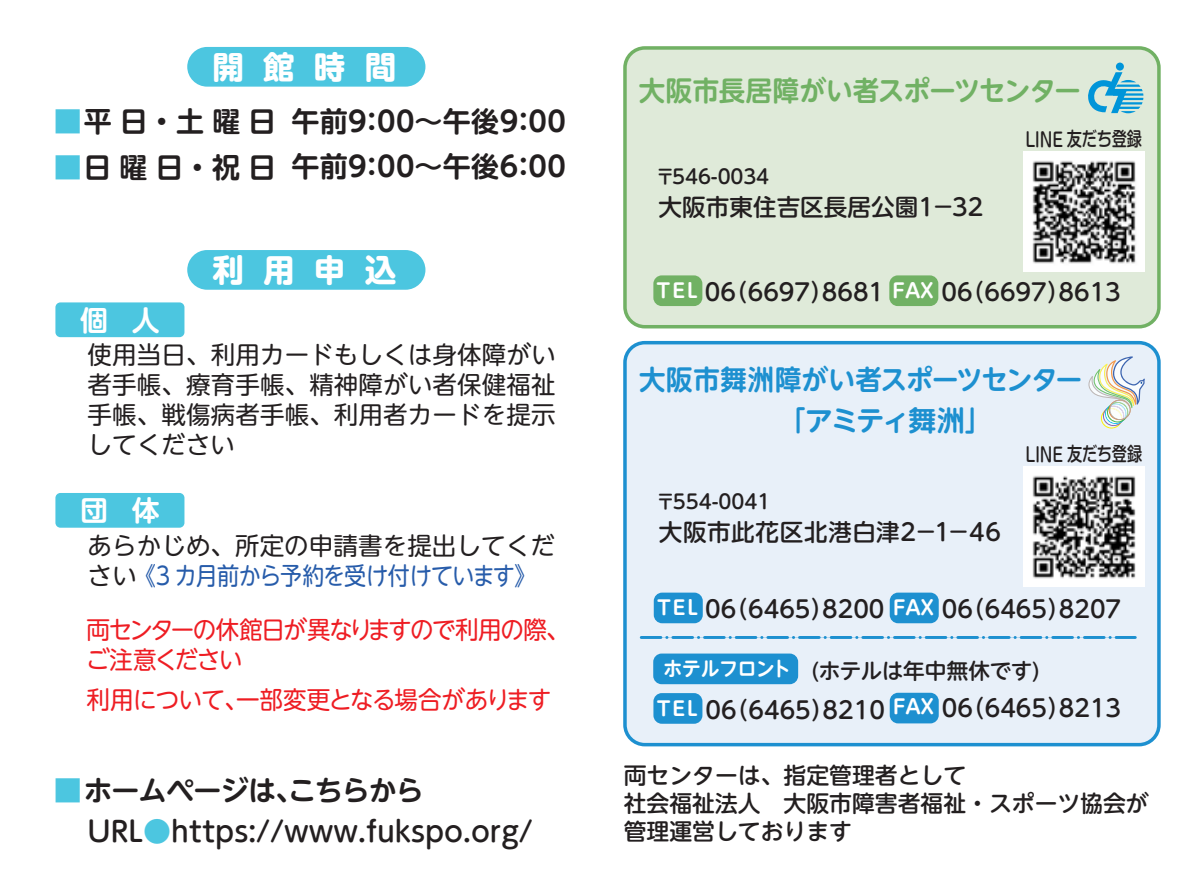
<style>
.page{position:relative;width:1191px;height:893px;background:#fff}
.page>*{position:absolute;margin:0;border:0;box-sizing:border-box;transform-origin:0 0}
.t1{font:700 31.5px "UD Shin M Go Pro";letter-spacing:.61em;color:#fff}
.t2{font:700 28px/45.5px "UD Shin M Go Pro De";letter-spacing:.015em;color:#231f20}
.t3{font:500 28px "UD Shin M Go Pro";color:#231f20}
.t4{font:700 28px "UD Shin M Go Pro De";letter-spacing:-.03em;color:#231f20}
.t5{font:700 28px "UD Shin M Go Pro De";letter-spacing:-.075em;color:#1d90d0}
.t6{font:700 28px "UD Shin M Go Pro De";color:#fff}
.t7{font:700 27.65px "UD Shin M Go Pro De";letter-spacing:-.01em;color:#1d90d0;scale:.96 1}
.t8{font:700 27.65px "UD Shin M Go Pro De";letter-spacing:-.015em;color:#71b164;scale:.96 1}
.t9{font:24.5px/29.8px "UD Shin M Go Pro";letter-spacing:.005em;color:#231f20;text-align:justify}
.t10{font:24.5px/29.8px "UD Shin M Go Pro";letter-spacing:-.045em;color:#ee1d23;scale:.96 1}
.t11{font:500 23.45px "UD Shin M Go Pro";color:#231f20}
.t12{font:500 23.45px "UD Shin M Go Pro";letter-spacing:.025em;color:#231f20}
.t13{font:500 22.75px/28px "UD Shin M Go Pro";color:#231f20}
.t14{font:500 21.7px "UD Shin M Go Pro";letter-spacing:-.015em;color:#231f20}
.t15{font:500 19.6px "UD Shin M Go Pro";color:#231f20}
.t16{font:700 19.6px "UD Shin M Go Pro De";color:#fff}
.t17{font:500 19.25px "Shin M Go Pro";color:#231f20;scale:.79 1}
.s1{font-family:"UD Shin M Go Pro";font-weight:500;color:#4cc6e0}
.s2{color:#275caa}
.s3{font-family:"UD Shin M Go Pro De";font-weight:700;font-size:19.6px;color:#fff}
.s4{color:#4cc6e0}
</style>
<div class="page">
<div style="left:625px;top:48px;width:534px;height:279px;background:#dfead9;border-radius:20px"></div>
<div style="left:623px;top:46px;width:537px;height:282px;border:4px solid #71b164;border-radius:20px"></div>
<div style="left:625px;top:343px;width:534px;height:402px;background:#e8f0f9;border-radius:20px"></div>
<div style="left:623px;top:341px;width:537px;height:405px;border:4px solid #1d90d0;border-radius:20px"></div>
<div style="left:653px;top:654px;width:145px;height:30px;background:#1d90d0;border-radius:8px"></div>
<div style="left:889px;top:593px;width:49px;height:30px;background:#1d90d0;border-radius:8px"></div>
<div style="left:654px;top:593px;width:49px;height:30px;background:#1d90d0;border-radius:8px"></div>
<div style="left:653px;top:693px;width:49px;height:31px;background:#1d90d0;border-radius:8px"></div>
<div style="left:889px;top:693px;width:49px;height:30px;background:#1d90d0;border-radius:8px"></div>
<div style="left:187px;top:47px;width:238px;height:40px;background:#4cc6e0;border-radius:20px"></div>
<svg style="left:1088px;top:356px;width:56px;height:73px"></svg>
<div style="left:55px;top:302px;width:129px;height:35px;background:#4cc6e0;border-radius:5px"></div>
<div style="left:55px;top:493px;width:129px;height:35px;background:#4cc6e0;border-radius:5px"></div>
<div style="left:187px;top:250px;width:238px;height:40px;background:#4cc6e0;border-radius:20px"></div>
<svg style="left:641px;top:636px;width:494px;height:3px"></svg>
<div style="left:889px;top:275px;width:49px;height:31px;background:#71b164;border-radius:8px"></div>
<div style="left:653px;top:275px;width:49px;height:31px;background:#71b164;border-radius:8px"></div>
<svg style="left:1115px;top:63px;width:8px;height:8px"></svg>
<svg style="left:1088px;top:72px;width:55px;height:41px"></svg>
<img style="left:1023px;top:151px;width:121px;height:121px">
<img style="left:1024px;top:466px;width:120px;height:120px">
<p class="t1" style="left:212px;top:41px;width:185px">開館時間</p>
<p class="t2" style="left:54px;top:97px;width:224px"><span class="s1">■</span>平日・土曜日</p>
<p class="t2" style="left:54px;top:143px;width:224px"><span class="s1">■</span>日曜日・祝日</p>
<p class="t2" style="left:291px;top:97px;width:276px">午前9：00～午後9：00午前9：00～午後6：00</p>
<p class="t6" style="left:80px;top:297px;width:81px">個 人</p>
<p class="t1" style="left:212px;top:244px;width:185px">利用申込</p>
<p class="t9" style="left:88px;top:339px;width:469px">使用当日、利用カードもしくは身体障がい者手帳、療育手帳、精神障がい者保健福祉手帳、戦傷病者手帳、利用者カードを提示してください</p>
<p class="t6" style="left:80px;top:488px;width:81px">団 体</p>
<p class="t9" style="left:88px;top:529px;width:469px">あらかじめ、所定の申請書を提出してください<span class="s2">《3 カ月前から予約を受け付けています》</span></p>
<p class="t10" style="left:86px;top:614px;width:505px">両センターの休館日が異なりますので利用の際、ご注意ください</p>
<p class="t10" style="left:87px;top:684px;width:485px">利用について、一部変更となる場合があります</p>
<p class="t4" style="left:54px;top:768px;width:371px"><span class="s1">■</span>ホームページは、こちらから</p>
<p class="t8" style="left:639px;top:68px;width:462px">大阪市長居障がい者スポーツセンター</p>
<p class="t15" style="left:655px;top:160px;width:115px">〒546-0034</p>
<p class="t11" style="left:658px;top:188px;width:326px">大阪市東住吉区長居公園1－32</p>
<p class="t17" style="left:1025px;top:123px;width:149px">LINE 友だち登録</p>
<p class="t11" style="left:656px;top:273px;width:229px"><span class="s3">TEL</span> 06（6697）8681</p>
<p class="t11" style="left:941px;top:273px;width:181px">06（6697）8613</p>
<p class="t16" style="left:892px;top:274px;width:42px">FAX</p>
<p class="t7" style="left:639px;top:357px;width:463px">大阪市舞洲障がい者スポーツセンター</p>
<p class="t5" style="left:777px;top:398px;width:217px">「アミティ舞洲」</p>
<p class="t15" style="left:655px;top:485px;width:116px">〒554-0041</p>
<p class="t12" style="left:659px;top:513px;width:344px">大阪市此花区北港白津2－1－46</p>
<p class="t17" style="left:1025px;top:438px;width:149px">LINE 友だち登録</p>
<p class="t11" style="left:657px;top:590px;width:465px"><span class="s3">TEL</span> 06（6465）8200 <span class="s3">FAX</span> 06（6465）8207</p>
<p class="t14" style="left:663px;top:653px;width:378px"><span class="s3">ホテルフロント</span> (ホテルは年中無休です)</p>
<p class="t11" style="left:705px;top:691px;width:181px">06（6465）8210</p>
<p class="t11" style="left:942px;top:689px;width:181px">06（6465）8213</p>
<p class="t16" style="left:656px;top:692px;width:42px">TEL</p>
<p class="t16" style="left:893px;top:691px;width:42px">FAX</p>
<p class="t13" style="left:624px;top:760px;width:526px">両センターは、指定管理者として<br>社会福祉法人　大阪市障害者福祉・スポーツ協会が</p>
<p class="t3" style="left:88px;top:808px;width:447px">URL<span class="s4">●</span>https://www.fukspo.org/</p>
<p class="t13" style="left:624px;top:816px;width:230px">管理運営しております</p>
</div>
